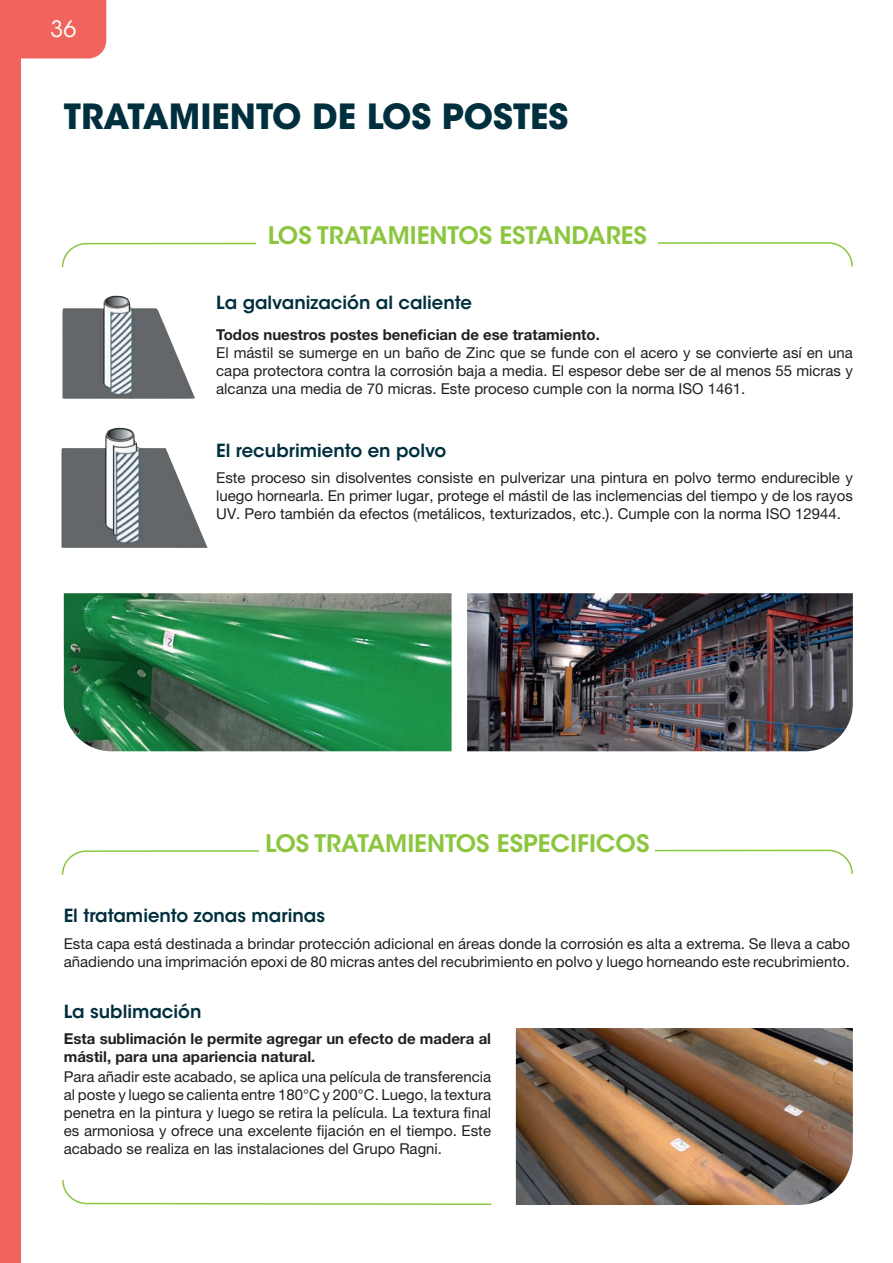
<style>
.page{position:relative;width:893px;height:1263px;background:#fff}
.page>*{position:absolute;margin:0;border:0;box-sizing:border-box;transform-origin:0 0}
.t1{font:700 34.5px "ITC Avant Garde Std";color:#002f3e}
.t2{font:600 24px "ITC Avant Garde Std";color:#8bc63e}
.t3{font:22.5px "ITC Avant Garde Std";color:#fff}
.t4{font:600 18px "ITC Avant Garde Std";color:#002f3e}
.t5{font:15px/18px "Helvetica Neue LT Pro";color:#231f20;text-align:justify}
.t6{font:700 15px/18px "Helvetica Neue LT Std";color:#231f20}
</style>
<div class="page">
<svg style="left:61px;top:242px;width:792px;height:26px"></svg>
<svg style="left:61px;top:849px;width:792px;height:26px"></svg>
<div style="left:257px;top:238px;width:401px;height:9px;background:#fff"></div>
<div style="left:260px;top:846px;width:395px;height:8px;background:#fff"></div>
<img style="left:64px;top:593px;width:388px;height:158px">
<img style="left:467px;top:593px;width:386px;height:158px">
<img style="left:516px;top:1028px;width:337px;height:177px">
<img style="left:62px;top:295px;width:133px;height:104px">
<img style="left:62px;top:427px;width:146px;height:121px">
<svg style="left:62px;top:1180px;width:430px;height:25px"></svg>
<div style="left:0;top:0;width:21px;height:1263px;background:#f1635d"></div>
<div style="left:21px;top:0;width:85px;height:58px;background:#f1635d"></div>
<h3 class="t3" style="left:51px;top:15px;width:27px">36</h3>
<p class="t1" style="left:64px;top:94px;width:506px">TRATAMIENTO DE LOS POSTES</p>
<p class="t2" style="left:268px;top:220px;width:381px">LOS TRATAMIENTOS ESTANDARES</p>
<p class="t4" style="left:216px;top:291px;width:257px">La galvanización al caliente</p>
<p class="t6" style="left:216px;top:325px;width:385px">Todos nuestros postes benefician de ese tratamiento.</p>
<p class="t5" style="left:216px;top:343px;width:638px">El mástil se sumerge en un baño de Zinc que se funde con el acero y se convierte así en una capa protectora contra la corrosión baja a media. El espesor debe ser de al menos 55 micras y alcanza una media de 70 micras. Este proceso cumple con la norma ISO 1461.</p>
<p class="t4" style="left:216px;top:439px;width:232px">El recubrimiento en polvo</p>
<p class="t5" style="left:216px;top:469px;width:638px">Este proceso sin disolventes consiste en pulverizar una pintura en polvo termo endurecible y luego hornearla. En primer lugar, protege el mástil de las inclemencias del tiempo y de los rayos UV. Pero también da efectos (metálicos, texturizados, etc.). Cumple con la norma ISO 12944.</p>
<p class="t2" style="left:265px;top:828px;width:386px">LOS TRATAMIENTOS ESPECIFICOS</p>
<p class="t4" style="left:64px;top:904px;width:263px">El tratamiento zonas marinas</p>
<p class="t5" style="left:64px;top:934px;width:788px">Esta capa está destinada a brindar protección adicional en áreas donde la corrosión es alta a extrema. Se lleva a cabo añadiendo una imprimación epoxi de 80 micras antes del recubrimiento en polvo y luego horneando este recubrimiento.</p>
<p class="t4" style="left:64px;top:1000px;width:139px">La sublimación</p>
<p class="t6" style="left:64px;top:1029px;width:429px">Esta sublimación le permite agregar un efecto de madera al mástil, para una apariencia natural.</p>
<p class="t5" style="left:64px;top:1068px;width:429px">Para añadir este acabado, se aplica una película de transferencia al poste y luego se calienta entre 180°C y 200°C. Luego, la textura penetra en la pintura y luego se retira la película. La textura final es armoniosa y ofrece una excelente fijación en el tiempo. Este acabado se realiza en las instalaciones del Grupo Ragni.</p>
</div>
